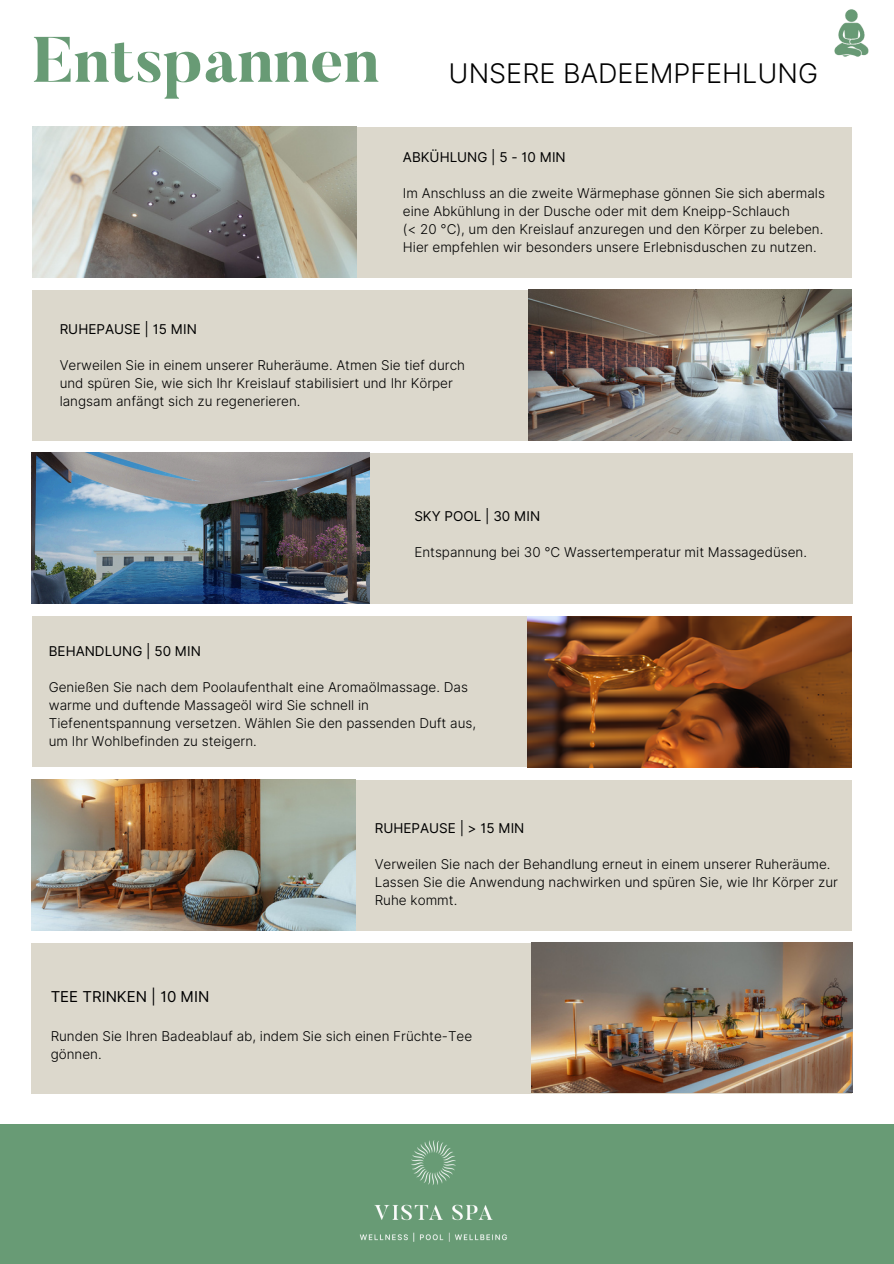
<style>
.page{position:relative;width:894px;height:1264px;background:#fff}
.page>*{position:absolute;margin:0;border:0;box-sizing:border-box;transform-origin:0 0}
.t1{font:800 63.75px "Butler";color:#689b75}
.t2{font:300 27px "Inter";color:#000}
.t3{font:15px "Inter";color:#000}
.t4{font:300 13.5px/18px "Inter";color:#000}
.t5{font:13.5px "Inter";color:#000}
</style>
<div class="page">
<div style="left:32px;top:127px;width:819px;height:150px;background:#dcd8cc"></div>
<img style="left:33px;top:126px;width:323px;height:151px">
<div style="left:32px;top:290px;width:819px;height:151px;background:#dcd8cc"></div>
<img style="left:528px;top:290px;width:323px;height:151px">
<div style="left:32px;top:453px;width:820px;height:151px;background:#dcd8cc"></div>
<img style="left:32px;top:453px;width:337px;height:151px">
<div style="left:32px;top:616px;width:819px;height:151px;background:#dcd8cc"></div>
<img style="left:527px;top:616px;width:323px;height:151px">
<div style="left:32px;top:779px;width:819px;height:151px;background:#dcd8cc"></div>
<img style="left:32px;top:779px;width:323px;height:151px">
<div style="left:31px;top:942px;width:819px;height:151px;background:#dcd8cc"></div>
<img style="left:531px;top:942px;width:321px;height:150px">
<div style="left:0;top:1124px;width:893px;height:139px;background:#689b75"></div>
<img style="left:360px;top:1140px;width:147px;height:102px">
<img style="left:834px;top:9px;width:35px;height:48px">
<h3 class="t1" style="left:32px;top:35px;width:349px">Entspannen</h3>
<p class="t2" style="left:448px;top:57px;width:371px">UNSERE BADEEMPFEHLUNG</p>
<h2 class="t5" style="left:403px;top:149px;width:164px">ABKÜHLUNG | 5 - 10 MIN</h2>
<p class="t4" style="left:403px;top:184px;width:423px">Im Anschluss an die zweite Wärmephase gönnen Sie sich abermals eine Abkühlung in der Dusche oder mit dem Kneipp-Schlauch</p>
<p class="t4" style="left:403px;top:220px;width:422px">(&lt; 20 °C), um den Kreislauf anzuregen und den Körper zu beleben.<br>Hier empfehlen wir besonders unsere Erlebnisduschen zu nutzen.</p>
<p class="t5" style="left:60px;top:321px;width:139px">RUHEPAUSE | 15 MIN</p>
<p class="t4" style="left:60px;top:356px;width:407px">Verweilen Sie in einem unserer Ruheräume. Atmen Sie tief durch und spüren Sie, wie sich Ihr Kreislauf stabilisiert und Ihr Körper langsam anfängt sich zu regenerieren.</p>
<h3 class="t5" style="left:414px;top:507px;width:127px">SKY POOL | 30 MIN</h3>
<p class="t4" style="left:414px;top:542px;width:394px">Entspannung bei 30 °C Wassertemperatur mit Massagedüsen.</p>
<h3 class="t5" style="left:49px;top:642px;width:154px">BEHANDLUNG | 50 MIN</h3>
<p class="t4" style="left:49px;top:678px;width:429px">Genießen Sie nach dem Poolaufenthalt eine Aromaölmassage. Das warme und duftende Massageöl wird Sie schnell in Tiefenentspannung versetzen. Wählen Sie den passenden Duft aus, um Ihr Wohlbefinden zu steigern.</p>
<p class="t5" style="left:374px;top:819px;width:151px">RUHEPAUSE | &gt; 15 MIN</p>
<p class="t4" style="left:374px;top:854px;width:464px">Verweilen Sie nach der Behandlung erneut in einem unserer Ruheräume.<br>Lassen Sie die Anwendung nachwirken und spüren Sie, wie Ihr Körper zur<br>Ruhe kommt.</p>
<h3 class="t3" style="left:51px;top:987px;width:160px">TEE TRINKEN | 10 MIN</h3>
<p class="t4" style="left:51px;top:1026px;width:423px">Runden Sie Ihren Badeablauf ab, indem Sie sich einen Früchte-Tee gönnen.</p>
</div>
